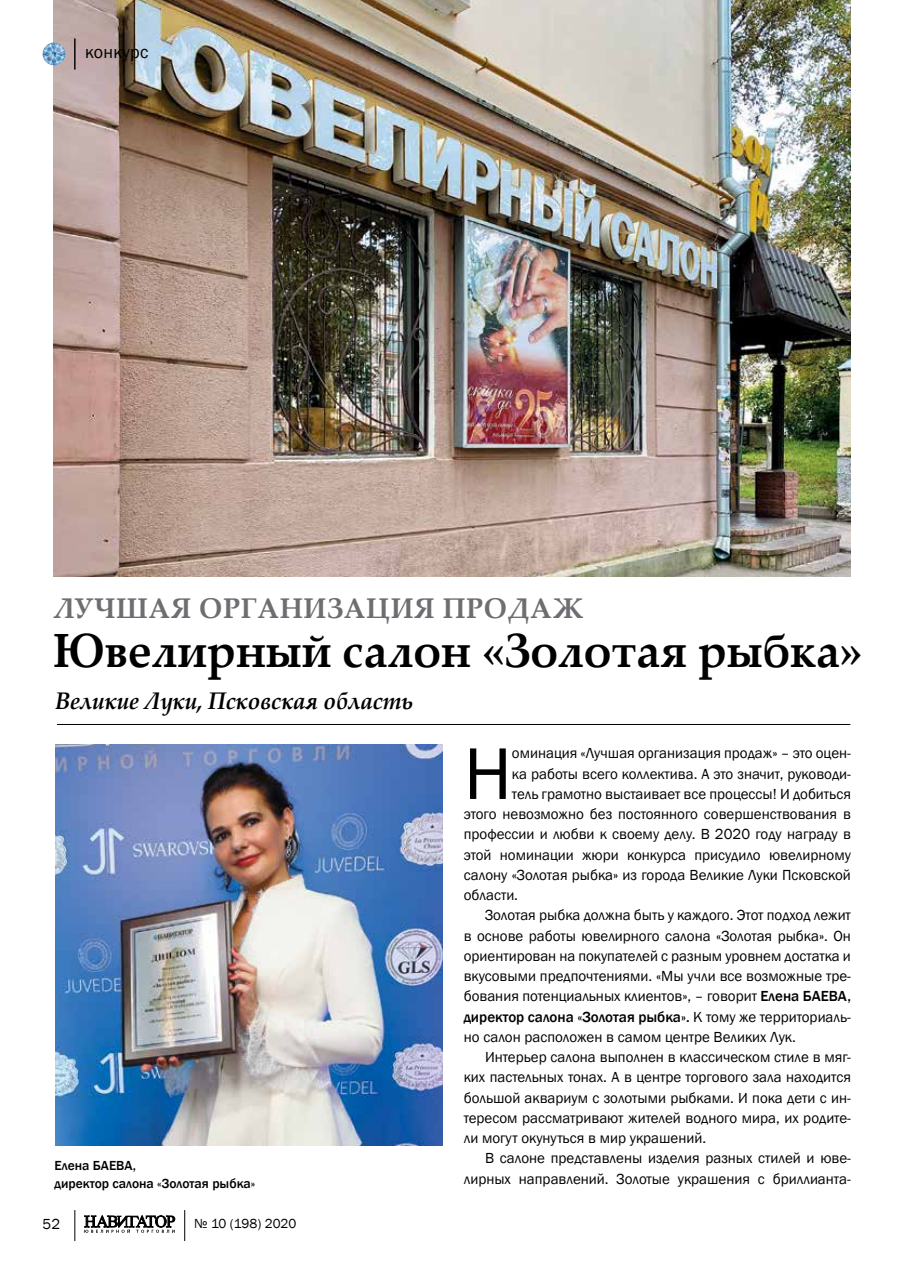
<style>
.page{position:relative;width:902px;height:1263px;background:#fff}
.page>*{position:absolute;margin:0;border:0;box-sizing:border-box;transform-origin:0 0}
.t1{font:75.75px "Franklin Gothic";color:#000}
.t2{font:700 48px "Palatino Linotype";color:#000;scale:.93 1}
.t3{font:700 28.5px "Palatino Linotype";letter-spacing:.02em;color:#6d6e71}
.t4{font:italic 700 24px "Palatino Linotype";letter-spacing:-.01em;color:#000;scale:.95 1}
.t5{font:18px "Franklin Gothic";letter-spacing:.02em;color:#000}
.t6{font:15px "Franklin Gothic";color:#000}
.t7{font:500 15px "Franklin Gothic";color:#000}
.t8{font:500 13.5px/18px "Franklin Gothic";color:#000}
.t9{font:13.5px "Franklin Gothic";color:#000}
.s1{font-weight:500}
.s2{font-weight:400}
</style>
<div class="page">
<svg style="left:84px;top:1215px;width:91px;height:18px"></svg>
<hr style="left:184px;top:1210px;width:1px;height:31px;background:#000">
<hr style="left:74px;top:1210px;width:1px;height:31px;background:#000">
<img style="left:53px;top:0;width:797px;height:577px">
<img style="left:43px;top:43px;width:22px;height:22px;border-radius:11px">
<hr style="left:74px;top:39px;width:1px;height:30px;background:#000">
<hr style="left:57px;top:724px;width:793px;height:1px;background:#000">
<img style="left:55px;top:745px;width:387px;height:401px">
<p class="t5" style="left:85px;top:41px;width:65px">конкурс</p>
<h3 class="t3" style="left:53px;top:588px;width:532px">ЛУЧШАЯ ОРГАНИЗАЦИЯ ПРОДАЖ</h3>
<h2 class="t2" style="left:53px;top:617px;width:871px">Ювелирный салон «Золотая рыбка»</h2>
<h3 class="t4" style="left:55px;top:683px;width:378px">Великие Луки, Псковская область</h3>
<p class="t8" style="left:55px;top:1156px;width:202px">Елена БАЕВА,<br>директор салона «Золотая рыбка»</p>
<p class="t6" style="left:43px;top:1214px;width:19px">52</p>
<p class="t9" style="left:194px;top:1215px;width:104px">№ 10 (198) 2020</p>
<h1 class="t1" style="left:463px;top:727px;width:50px">Н</h1>
<p class="t6" style="left:512px;top:744px;width:340px">оминация «Лучшая организация продаж» – это оцен-</p>
<p class="t6" style="left:512px;top:764px;width:340px">ка работы всего коллектива. А это значит, руководи-</p>
<p class="t6" style="left:512px;top:785px;width:340px">тель грамотно выстаивает все процессы! И добиться</p>
<p class="t6" style="left:463px;top:805px;width:388px">этого невозможно без постоянного совершенствования в</p>
<p class="t6" style="left:463px;top:825px;width:388px">профессии и любви к своему делу. В 2020 году награду в</p>
<p class="t6" style="left:463px;top:845px;width:388px">этой номинации жюри конкурса присудило ювелирному</p>
<p class="t6" style="left:463px;top:866px;width:388px">салону «Золотая рыбка» из города Великие Луки Псковской</p>
<p class="t6" style="left:463px;top:886px;width:56px">области.</p>
<p class="t6" style="left:485px;top:906px;width:367px">Золотая рыбка должна быть у каждого. Этот подход лежит</p>
<p class="t6" style="left:463px;top:926px;width:388px">в основе работы ювелирного салона «Золотая рыбка». Он</p>
<p class="t6" style="left:463px;top:947px;width:388px">ориентирован на покупателей с разным уровнем достатка и</p>
<p class="t6" style="left:463px;top:967px;width:388px">вкусовыми предпочтениями. «Мы учли все возможные тре-</p>
<p class="t6" style="left:463px;top:987px;width:388px">бования потенциальных клиентов», – говорит <span class="s1">Елена БАЕВА,</span></p>
<p class="t7" style="left:463px;top:1007px;width:388px">директор салона «Золотая рыбка». <span class="s2">К тому же территориаль-</span></p>
<p class="t6" style="left:463px;top:1028px;width:333px">но салон расположен в самом центре Великих Лук.</p>
<p class="t6" style="left:485px;top:1048px;width:367px">Интерьер салона выполнен в классическом стиле в мяг-</p>
<p class="t6" style="left:463px;top:1068px;width:388px">ких пастельных тонах. А в центре торгового зала находится</p>
<p class="t6" style="left:463px;top:1088px;width:388px">большой аквариум с золотыми рыбками. И пока дети с ин-</p>
<p class="t6" style="left:463px;top:1109px;width:388px">тересом рассматривают жителей водного мира, их родите-</p>
<p class="t6" style="left:463px;top:1129px;width:244px">ли могут окунуться в мир украшений.</p>
<p class="t6" style="left:485px;top:1149px;width:367px">В салоне представлены изделия разных стилей и юве-</p>
<p class="t6" style="left:463px;top:1169px;width:388px">лирных направлений. Золотые украшения с бриллианта-</p>
</div>
